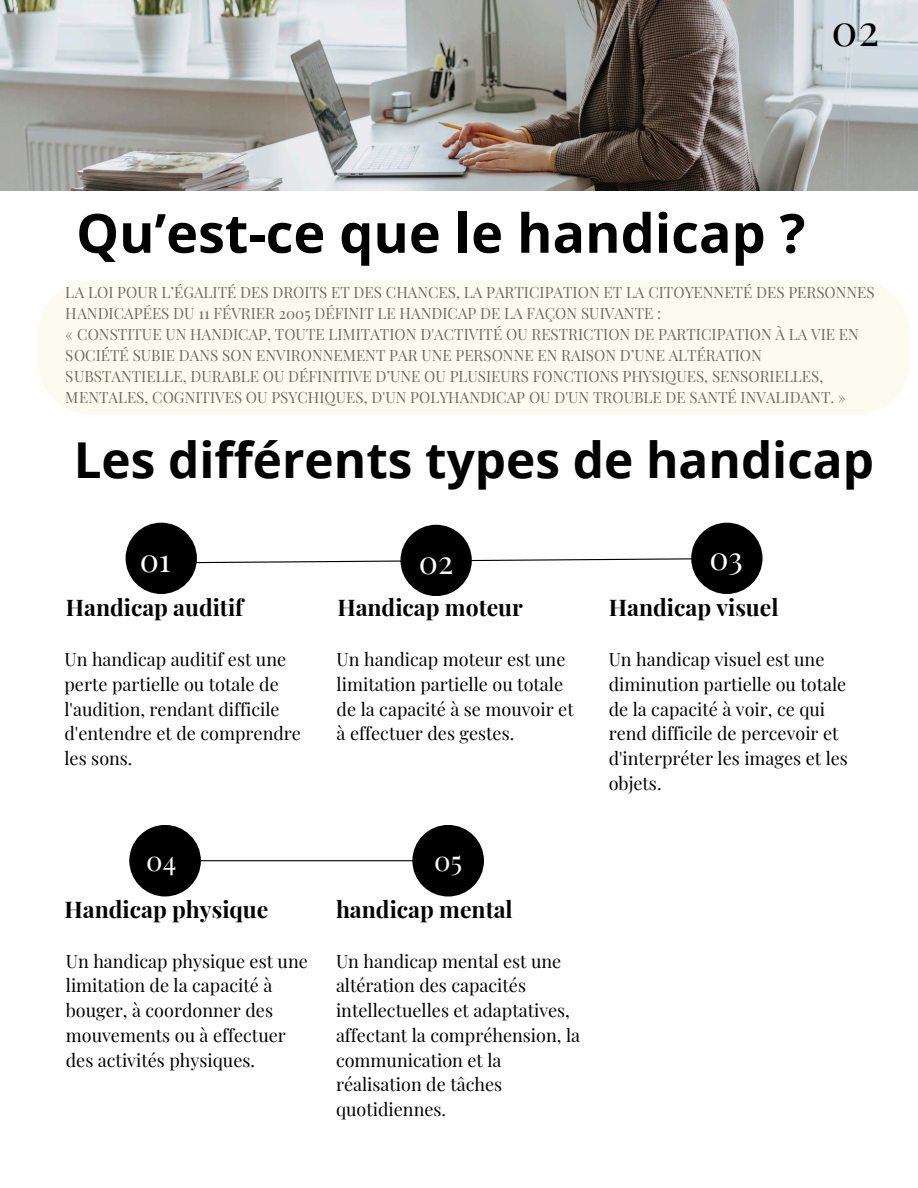
<style>
.page{position:relative;width:918px;height:1188px;background:#fff}
.page>*{position:absolute;margin:0;border:0;box-sizing:border-box;transform-origin:0 0}
.t1{font:700 54px "Open Sans";color:#000}
.t2{font:700 49.5px "Open Sans";color:#000}
.t3{font:43.5px "Playfair Display";color:#000}
.t4{font:31.95px "Playfair Display";color:#fff}
.t5{font:27.6px "Playfair Display";color:#fff}
.t6{font:700 22.95px "Playfair Display";color:#000}
.t7{font:18px/24.8px "Playfair Display";color:#000}
.t8{font:15.15px/21.1px "Playfair Display";color:#000}
</style>
<div class="page">
<hr style="left:130px;top:860px;width:292px;height:1px;background:#000">
<svg style="left:129px;top:825px;width:72px;height:72px;fill:#000"></svg>
<svg style="left:412px;top:825px;width:72px;height:72px;fill:#000"></svg>
<svg style="left:197px;top:558px;width:494px;height:6px"></svg>
<svg style="left:126px;top:523px;width:71px;height:71px;fill:#000"></svg>
<svg style="left:400px;top:525px;width:72px;height:71px;fill:#000"></svg>
<svg style="left:691px;top:523px;width:72px;height:71px;fill:#000"></svg>
<img style="left:0;top:0;width:918px;height:190px">
<div style="left:38px;top:280px;width:872px;height:135px;background:#fdfbef"></div>
<p class="t3" style="left:832px;top:-1px;width:49px">02</p>
<h1 class="t1" style="left:76px;top:195px;width:731px">Qu’est-ce que le handicap ?</h1>
<p class="t8" style="left:66px;top:281px;width:810px">LA LOI POUR L’ÉGALITÉ DES DROITS ET DES CHANCES, LA PARTICIPATION ET LA CITOYENNETÉ DES PERSONNES HANDICAPÉES DU 11 FÉVRIER 2005 DÉFINIT LE HANDICAP DE LA FAÇON SUIVANTE :<br>« CONSTITUE UN HANDICAP, TOUTE LIMITATION D'ACTIVITÉ OU RESTRICTION DE PARTICIPATION À LA VIE EN SOCIÉTÉ SUBIE DANS SON ENVIRONNEMENT PAR UNE PERSONNE EN RAISON D’UNE ALTÉRATION SUBSTANTIELLE, DURABLE OU DÉFINITIVE D’UNE OU PLUSIEURS FONCTIONS PHYSIQUES, SENSORIELLES, MENTALES, COGNITIVES OU PSYCHIQUES, D'UN POLYHANDICAP OU D'UN TROUBLE DE SANTÉ INVALIDANT. »</p>
<h1 class="t2" style="left:74px;top:425px;width:802px">Les différents types de handicap</h1>
<p class="t4" style="left:140px;top:538px;width:33px">01</p>
<h2 class="t6" style="left:66px;top:591px;width:179px">Handicap auditif</h2>
<h3 class="t7" style="left:65px;top:646px;width:238px">Un handicap auditif est une perte partielle ou totale de l'audition, rendant difficile d'entendre et de comprendre les sons.</h3>
<p class="t4" style="left:419px;top:539px;width:36px">02</p>
<p class="t4" style="left:709px;top:536px;width:35px">03</p>
<h2 class="t6" style="left:337px;top:591px;width:187px">Handicap moteur</h2>
<h2 class="t6" style="left:609px;top:591px;width:171px">Handicap visuel</h2>
<h3 class="t7" style="left:337px;top:646px;width:239px">Un handicap moteur est une limitation partielle ou totale de la capacité à se mouvoir et à effectuer des gestes.</h3>
<h3 class="t7" style="left:609px;top:646px;width:241px">Un handicap visuel est une diminution partielle ou totale de la capacité à voir, ce qui rend difficile de percevoir et d'interpréter les images et les objets.</h3>
<p class="t5" style="left:146px;top:841px;width:32px">04</p>
<p class="t5" style="left:434px;top:841px;width:29px">05</p>
<h2 class="t6" style="left:65px;top:893px;width:205px">Handicap physique</h2>
<h2 class="t6" style="left:336px;top:893px;width:178px">handicap mental</h2>
<h3 class="t7" style="left:336px;top:948px;width:246px">Un handicap mental est une altération des capacités intellectuelles et adaptatives, affectant la compréhension, la communication et la réalisation de tâches quotidiennes.</h3>
<h3 class="t7" style="left:66px;top:948px;width:244px">Un handicap physique est une limitation de la capacité à bouger, à coordonner des mouvements ou à effectuer des activités physiques.</h3>
</div>
